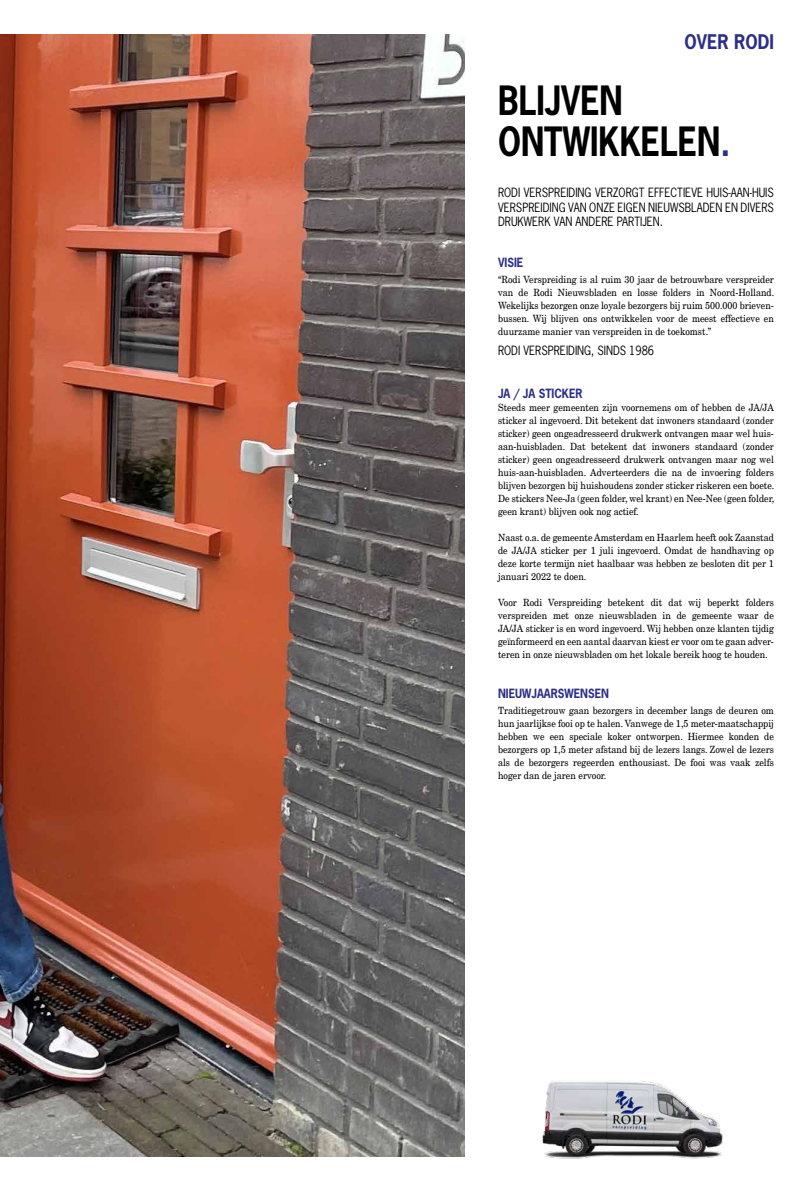
<style>
.page{position:relative;width:808px;height:1191px;background:#fff}
.page>*{position:absolute;margin:0;border:0;box-sizing:border-box;transform-origin:0 0}
.t1{font:700 38px/41.8px "News Gothic Std";color:#000;scale:.84 1}
.t2{font:700 19px "News Gothic Std";color:#2c2f88;scale:.9 1}
.t3{font:12px/14.4px "News Gothic Std";color:#000;text-align:justify;scale:.9 1}
.t4{font:700 12px "News Gothic Std";color:#2c2f88;scale:.9 1}
.t5{font:10px/13px "New Century Schoolbook Roman";color:#000;text-align:justify;scale:.9 1}
.s1{color:#2c2f88}
</style>
<div class="page">
<img style="left:0;top:34px;width:464px;height:1123px">
<img style="left:542px;top:1081px;width:181px;height:78px">
<h2 class="t2" style="left:684px;top:29px;width:101px">OVER RODI</h2>
<h1 class="t1" style="left:497px;top:79px;width:278px">BLIJVEN<br>ONTWIKKELEN<span class="s1">.</span></h1>
<p class="t3" style="left:497px;top:185px;width:308px">RODI VERSPREIDING VERZORGT EFFECTIEVE HUIS-AAN-HUIS VERSPREIDING VAN ONZE EIGEN NIEUWSBLADEN EN DIVERS DRUKWERK VAN ANDERE PARTIJEN.</p>
<p class="t4" style="left:497px;top:254px;width:30px">VISIE</p>
<p class="t5" style="left:497px;top:272px;width:308px">“Rodi Verspreiding is al ruim 30 jaar de betrouwbare verspreider van de Rodi Nieuwsbladen en losse folders in Noord-Holland.<br>Wekelijks bezorgen onze loyale bezorgers bij ruim 500.000 brieven&shy;bussen. Wij blijven ons ontwikkelen voor de meest effectieve en duurzame manier van verspreiden in de toekomst.”</p>
<p class="t3" style="left:497px;top:343px;width:175px">RODI VERSPREIDING, SINDS 1986</p>
<p class="t4" style="left:497px;top:385px;width:95px">JA / JA STICKER</p>
<p class="t5" style="left:497px;top:401px;width:308px">Steeds meer gemeenten zijn voornemens om of hebben de JA/JA sticker al ingevoerd. Dit betekent dat inwoners standaard (zonder sticker) geen ongeadresseerd drukwerk ontvangen maar wel huis&shy;aan-huisbladen. Dat betekent dat inwoners standaard (zonder sticker) geen ongeadresseerd drukwerk ontvangen maar nog wel huis-aan-huisbladen. Adverteerders die na de invoering folders blijven bezorgen bij huishoudens zonder sticker riskeren een boete.<br>De stickers Nee-Ja (geen folder, wel krant) en Nee-Nee (geen folder, geen krant) blijven ook nog actief.</p>
<p class="t5" style="left:497px;top:531px;width:308px">Naast o.a. de gemeente Amsterdam en Haarlem heeft ook Zaanstad de JA/JA sticker per 1 juli ingevoerd. Omdat de handhaving op deze korte termijn niet haalbaar was hebben ze besloten dit per 1 januari 2022 te doen.</p>
<p class="t5" style="left:497px;top:596px;width:308px">Voor Rodi Verspreiding betekent dit dat wij beperkt folders verspreiden met onze nieuwsbladen in de gemeente waar de JA/JA sticker is en word ingevoerd. Wij hebben onze klanten tijdig geïnformeerd en een aantal daarvan kiest er voor om te gaan adver&shy;teren in onze nieuwsbladen om het lokale bereik hoog te houden.</p>
<p class="t4" style="left:497px;top:686px;width:125px">NIEUWJAARSWENSEN</p>
<p class="t5" style="left:497px;top:704px;width:308px">Traditiegetrouw gaan bezorgers in december langs de deuren om hun jaarlijkse fooi op te halen. Vanwege de 1,5 meter-maatschappij hebben we een speciale koker ontworpen. Hiermee konden de bezorgers op 1,5 meter afstand bij de lezers langs. Zowel de lezers als de bezorgers regeerden enthousiast. De fooi was vaak zelfs hoger dan de jaren ervoor.</p>
</div>
